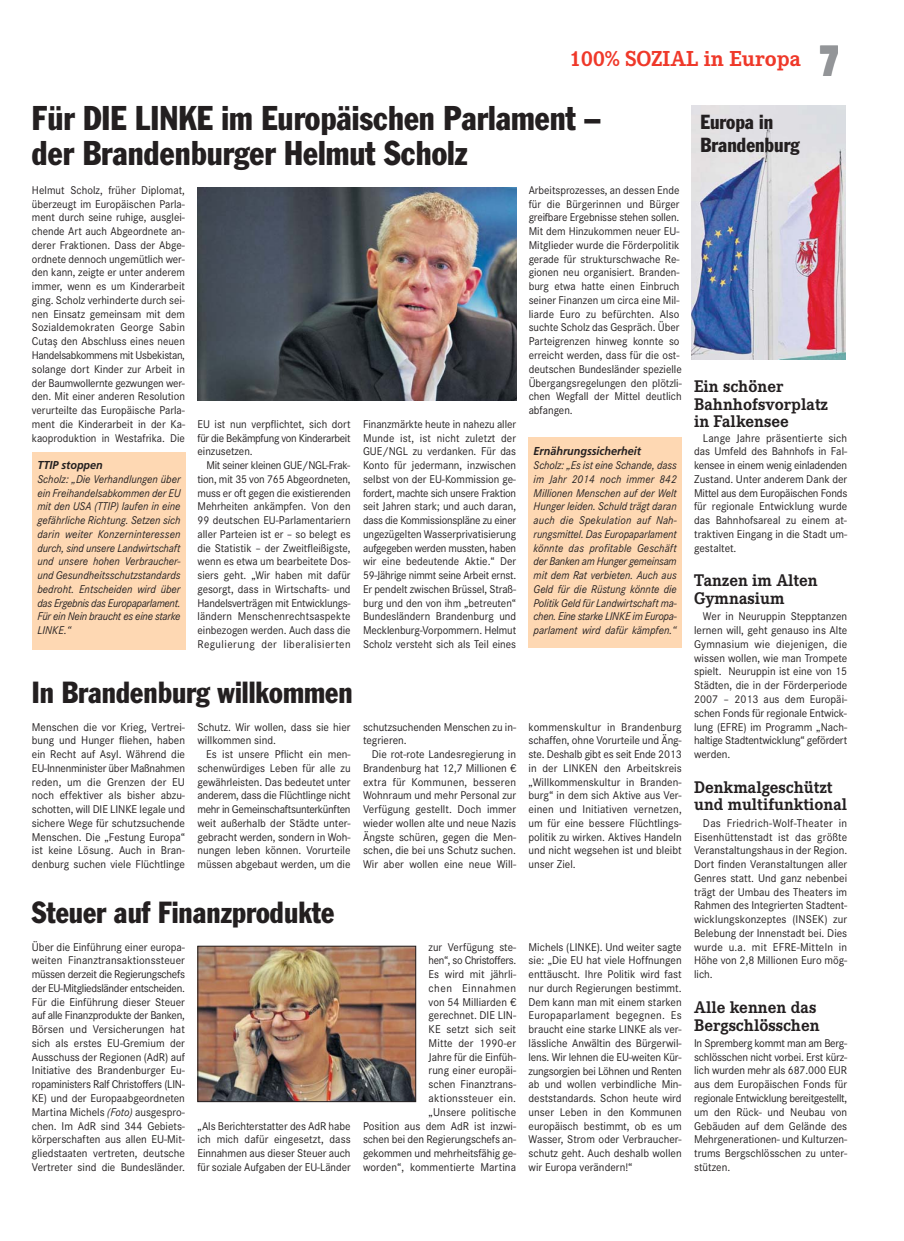
<style>
.page{position:relative;width:904px;height:1241px;background:#fff}
.page>*{position:absolute;margin:0;border:0;box-sizing:border-box;transform-origin:0 0}
.t1{font:condensed 33.75px/35px "Franklin Gothic";color:#231f20;scale:.95 1}
.t2{font:condensed 30px "Franklin Gothic";color:#231f20;scale:.95 1}
.t3{font:700 22.5px "Corporate E";color:#ef3829}
.t4{font:condensed 20px/22.5px "Franklin Gothic";color:#231f20;scale:.95 1}
.t5{font:700 17.5px/17.5px "Corporate E";color:#231f20}
.t6{font:11.62px/13.8px "Corporate S";color:#231f20;text-align:justify}
.t7{font:11.62px/13.8px "Corporate S";color:#231f20;text-align:justify;scale:.96 1}
.t8{font:italic 11.62px/13.8px "Corporate S";letter-spacing:-.02em;color:#231f20;text-align:justify;scale:.94 1}
.t9{font:11.62px/13.8px "Corporate S";color:#231f20;text-align:right;scale:.95 1}
.t10{font:italic 11.62px/13.8px "Corporate S";letter-spacing:-.02em;color:#231f20;text-align:justify;scale:.95 1}
.t11{font:italic 700 11.5px "Frutiger";color:#231f20;scale:.94 1}
.s1{font-family:"The Sans Black Expert";font-weight:400;font-size:45px;color:#939598}
.s2{font-style:italic}
</style>
<div class="page">
<img style="left:199px;top:947px;width:215px;height:152px">
<div style="left:197px;top:945px;width:219px;height:156px;border:1px solid #231f20"></div>
<img style="left:197px;top:188px;width:319px;height:212px">
<div style="left:32px;top:452px;width:153px;height:197px;background:#fed8b3"></div>
<div style="left:528px;top:437px;width:153px;height:210px;background:#fed8b3"></div>
<img style="left:692px;top:106px;width:153px;height:253px">
<h3 class="t3" style="left:569px;top:51px;width:272px">100% SOZIAL in Europa <span class="s1">7</span></h3>
<h1 class="t1" style="left:32px;top:103px;width:600px">Für DIE LINKE im Europäischen Parlament – der Brandenburger Helmut Scholz</h1>
<p class="t7" style="left:32px;top:184px;width:161px">Helmut Scholz, früher Diplomat, überzeugt im Europäischen Parla&shy;ment durch seine ruhige, ausglei&shy;chende Art auch Abgeordnete an&shy;derer Fraktionen. Dass der Abge&shy;ordnete dennoch ungemütlich wer&shy;den kann, zeigte er unter anderem immer, wenn es um Kin derarbeit ging. Scholz verhinderte durch sei - nen Einsatz gemeinsam mit dem Sozialdemokraten George Sabin Cutaş den Abschluss eines neuen Handelsabkommens mit Usbekistan, solange dort Kinder zur Arbeit in der Baumwollernte gezwungen wer&shy;den. Mit einer anderen Resolution verurteilte das Europäische Parla&shy;ment die Kinderarbeit in der Ka&shy;kaoproduktion in Westafrika. Die</p>
<p class="t11" style="left:37px;top:460px;width:71px">TTIP stoppen</p>
<p class="t10" style="left:37px;top:473px;width:152px">Scholz: „Die Verhandlungen über ein Freihandelsabkommen der EU mit den USA (TTIP) laufen in eine gefährliche Richtung. Setzen sich darin weiter Konzerninteressen durch, sind unsere Landwirtschaft und unsere hohen Verbraucher&shy;und Gesundheitsschutzstandards bedroht. Entscheiden wird über das Ergebnis das Europaparlament.<br>Für ein Nein braucht es eine starke LINKE.“</p>
<p class="t7" style="left:197px;top:418px;width:161px">EU ist nun verpflichtet, sich dort für die Bekämpfung von Kin derarbeit einzusetzen.</p>
<p class="t7" style="left:197px;top:459px;width:161px;text-indent:9px">Mit seiner kleinen GUE/NGL-Frak&shy;tion, mit 35 von 765 Ab geordneten, muss er oft gegen die existie renden Mehrheiten ankämpfen. Von den 99 deutschen EU-Parlamentari ern aller Parteien ist er – so belegt es die Statistik – der Zweit fleißigste, wenn es etwa um bear beitete Dos&shy;siers geht. „Wir haben mit da für gesorgt, dass in Wirtschafts- und Handelsverträgen mit Entwicklungs - ländern Menschenrechtsaspekte ein bezogen werden. Auch dass die Re gulierung der liberalisierten</p>
<p class="t7" style="left:363px;top:418px;width:161px">Finanz märkte heute in nahezu aller Munde ist, ist nicht zuletzt der GUE/NGL zu verdanken. Für das Konto für jedermann, in zwischen selbst von der EU-Kommis sion ge&shy;fordert, machte sich unsere Fraktion seit Jahren stark; und auch daran, dass die Kommissionspläne zu einer ungezügelten Wasserprivati sierung aufgegeben werden mussten, haben wir eine bedeutende Aktie.“ Der 59-Jähri ge nimmt seine Arbeit ernst.<br>Er pendelt zwischen Brüs sel, Straß&shy;burg und den von ihm „betreuten“ Bundesländern Bran denburg und Meck lenburg-Vorpommern. Helmut Scholz versteht sich als Teil eines</p>
<p class="t7" style="left:528px;top:184px;width:161px;text-align:left">Arbeits prozesses, an dessen Ende für die Bürgerin nen und Bürger greifbare Ergebnisse stehen sollen.<br>Mit dem Hin zukommen neuer EU-<br>Mitglieder wurde die Förderpolitik gerade für struk turschwache Re&shy;gionen neu organisiert. Branden&shy;burg etwa hatte einen Einbruch seiner Fi nanzen um circa eine Mil&shy;liarde Euro zu be fürchten. Also suchte Scholz das Gespräch. Über<br>Parteigrenzen hinweg konnte so erreicht werden, dass für die ost&shy;deutschen Bundesländer speziel le<br>Übergangsregelungen den plötzli&shy;chen Wegfall der Mittel deutlich abfangen.</p>
<p class="t11" style="left:533px;top:446px;width:116px">Ernährungssicherheit</p>
<p class="t8" style="left:533px;top:459px;width:154px">Scholz: „Es ist eine Schande, dass im Jahr 2014 noch immer 842<br>Millionen Menschen auf der Welt Hunger leiden. Schuld trägt daran auch die Spekulation auf Nah&shy;rungsmittel. Das Europaparlament könnte das profitable Geschäft der Banken am Hunger gemeinsam mit dem Rat verbieten. Auch aus Geld für die Rüstung könnte die Politik Geld für Landwirtschaft ma&shy;chen. Eine starke LINKE im Europa - parlament wird dafür kämpfen.“</p>
<h2 class="t2" style="left:32px;top:681px;width:339px">In Brandenburg willkommen</h2>
<p class="t6" style="left:32px;top:720px;width:155px">Menschen die vor Krieg, Vertrei&shy;bung und Hunger fliehen, haben ein Recht auf Asyl. Während die EU-Innenminister über Maßnahmen reden, um die Grenzen der EU noch effektiver als bisher abzu&shy;schotten, will DIE LINKE legale und sichere Wege für schutzsuchende Menschen. Die „Festung Europa“ ist keine Lösung. Auch in Bran&shy;denburg suchen viele Flüchtlinge</p>
<p class="t6" style="left:197px;top:720px;width:155px">Schutz. Wir wollen, dass sie hier willkommen sind.</p>
<p class="t6" style="left:197px;top:748px;width:155px;text-indent:9px">Es ist unsere Pflicht ein men&shy;schenwürdiges Leben für alle zu gewährleisten. Das bedeutet unter anderem, dass die Flüchtlinge nicht mehr in Gemeinschaftsunterkünften weit außerhalb der Städte unter&shy;gebracht werden, sondern in Woh&shy;nungen leben können. Vorurteile müssen abgebaut werden, um die</p>
<p class="t6" style="left:363px;top:720px;width:155px">schutzsuchenden Menschen zu in&shy;tegrieren.</p>
<p class="t6" style="left:363px;top:748px;width:155px;text-indent:9px">Die rot-rote Landesregierung in Brandenburg hat 12,7 Millionen € extra für Kommunen, besseren Wohnraum und mehr Personal zur Verfügung gestellt. Doch immer wieder wollen alte und neue Nazis Ängste schüren, gegen die Men&shy;schen, die bei uns Schutz suchen.<br>Wir aber wollen eine neue Will-</p>
<p class="t6" style="left:528px;top:720px;width:155px">kommenskultur in Brandenburg schaffen, ohne Vorurteile und Äng&shy;ste. Deshalb gibt es seit Ende 2013 in der LINKEN den Arbeitskreis „Willkommenskultur in Branden&shy;burg“ in dem sich Aktive aus Ver&shy;einen und Initiativen vernetzen, um für eine bessere Flüchtlings&shy;politik zu wirken. Aktives Handeln und nicht wegsehen ist und bleibt unser Ziel.</p>
<h2 class="t2" style="left:32px;top:901px;width:320px">Steuer auf Finanzprodukte</h2>
<p class="t6" style="left:32px;top:940px;width:155px">Über die Einführung einer europa&shy;weiten Finanztransaktionssteuer müssen derzeit die Regierungschefs der EU-Mitgliedsländer entscheiden.<br>Für die Einführung dieser Steuer auf alle Finanzprodukte der Banken, Börsen und Versicherungen hat sich als erstes EU-Gremium der Ausschuss der Regionen (AdR) auf Initiative des Brandenburger Eu&shy;ropaministers Ralf Christoffers (LIN-KE) und der Europaabgeordneten Martina Michels <span class="s2">(Foto)</span> ausgespro&shy;chen. Im AdR sind 344 Gebiets&shy;körperschaften aus allen EU-Mit&shy;gliedstaaten vertreten, deutsche Vertreter sind die Bundesländer.</p>
<p class="t6" style="left:197px;top:1119px;width:155px">„Als Berichterstatter des AdR habe ich mich dafür eingesetzt, dass Einnahmen aus dieser Steuer auch für soziale Aufgaben der EU-Länder</p>
<p class="t9" style="left:363px;top:940px;width:163px">zur Verfügung ste-<br>hen“, so Christoffers.<br>Es wird mit jährli-<br>chen Einnahmen<br>von 54 Milliarden €<br>gerechnet. DIE LIN-<br>KE setzt sich seit<br>Mitte der 1990-er<br>Jahre für die Einfüh-<br>rung einer europäi-<br>schen Finanztrans&shy;aktionssteuer ein.<br>„Unsere politische<br>Position aus dem AdR ist inzwi&shy;schen bei den Regierungschefs an&shy;gekommen und mehrheitsfähig ge&shy;worden“, kommentierte Martina</p>
<p class="t6" style="left:528px;top:940px;width:155px">Michels (LINKE). Und weiter sagte sie: „Die EU hat viele Hoffnungen enttäuscht. Ihre Politik wird fast nur durch Regierungen bestimmt.<br>Dem kann man mit einem starken Europaparlament begegnen. Es braucht eine starke LINKE als ver&shy;lässliche Anwältin des Bürgerwil&shy;lens. Wir lehnen die EU-weiten Kür&shy;zungsorgien bei Löhnen und Renten ab und wollen verbindliche Min&shy;deststandards. Schon heute wird unser Leben in den Kommunen europäisch bestimmt, ob es um Wasser, Strom oder Verbraucher&shy;schutz geht. Auch deshalb wollen wir Europa verändern!“</p>
<h3 class="t4" style="left:700px;top:112px;width:106px">Europa in<br>Brandenburg</h3>
<h3 class="t5" style="left:694px;top:379px;width:135px">Ein schöner<br>Bahnhofsvorplatz in Falkensee</h3>
<p class="t6" style="left:694px;top:432px;width:155px;text-indent:9px">Lange Jahre präsentierte sich das Umfeld des Bahnhofs in Fal&shy;kensee in einem wenig einladenden Zustand. Unter anderem Dank der Mittel aus dem Europäischen Fonds für regionale Entwicklung wurde das Bahnhofsareal zu einem at&shy;traktiven Eingang in die Stadt um&shy;gestaltet.</p>
<h3 class="t5" style="left:694px;top:573px;width:125px">Tanzen im Alten<br>Gymnasium</h3>
<p class="t6" style="left:694px;top:610px;width:155px;text-indent:9px">Wer in Neuruppin Stepptanzen lernen will, geht genauso ins Alte Gymnasium wie diejenigen, die wissen wollen, wie man Trompete spielt. Neuruppin ist eine von 15<br>Städten, die in der Förderperiode 2007 – 2013 aus dem Europäi&shy;schen Fonds für regionale Entwick&shy;lung (EFRE) im Programm „Nach&shy;haltige Stadtentwicklung“ gefördert werden.</p>
<h3 class="t5" style="left:694px;top:779px;width:154px">Denkmalgeschützt und multifunktional</h3>
<p class="t6" style="left:694px;top:817px;width:155px;text-indent:9px">Das Friedrich-Wolf-Theater in Eisenhüttenstadt ist das größte Veranstaltungshaus in der Region.<br>Dort finden Veranstaltungen aller Genres statt. Und ganz nebenbei trägt der Umbau des Theaters im Rahmen des Integrierten Stadtent&shy;wicklungskonzeptes (INSEK) zur Belebung der Innenstadt bei. Dies wurde u.a. mit EFRE-Mitteln in Höhe von 2,8 Millionen Euro mög&shy;lich.</p>
<h3 class="t5" style="left:694px;top:999px;width:127px">Alle kennen das<br>Bergschlösschen</h3>
<p class="t6" style="left:694px;top:1037px;width:155px">In Spremberg kommt man am Berg&shy;schlösschen nicht vorbei. Erst kürz&shy;lich wurden mehr als 687.000 EUR aus dem Europäischen Fonds für regionale Entwicklung bereitgestellt, um den Rück- und Neubau von Gebäuden auf dem Gelände des Mehrgenerationen- und Kulturzen&shy;trums Bergschlösschen zu unter&shy;stützen.</p>
</div>
